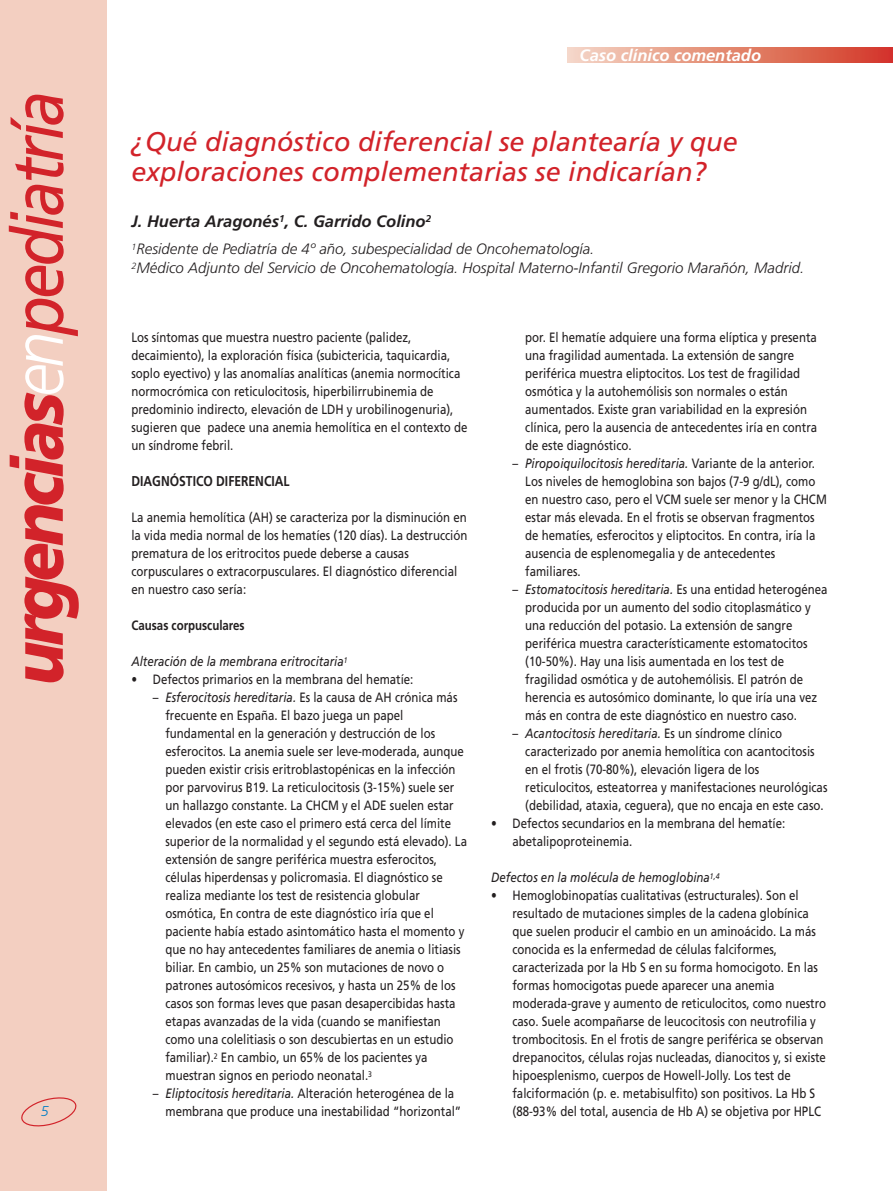
<style>
.page{position:relative;width:893px;height:1191px;background:#fff}
.page>*{position:absolute;margin:0;border:0;box-sizing:border-box;transform-origin:0 0}
.t1{font:italic 900 72px "Frutiger";letter-spacing:-.06em;color:#d2232a;scale:.9 1}
.t2{font:italic 27px/30px "Frutiger";color:#d2232a}
.t3{font:italic 700 16.5px "Frutiger";color:#231f20}
.t4{font:italic 700 16.5px "Frutiger";color:#fff}
.t5{font:italic 300 15px/18.8px "Frutiger";color:#231f20}
.t6{font:700 14.25px "Frutiger";color:#231f20;scale:.85 1}
.t7{font:italic 300 14.25px "Frutiger";color:#007dc5}
.t8{font:13.5px/18px "Frutiger";color:#231f20;scale:.85 1}
.t9{font:italic 13.5px "Frutiger";color:#231f20;scale:.85 1}
.t10{font:700 13.5px "Frutiger";color:#231f20;scale:.85 1}
.s1{font-weight:300;color:#fff}
.s2{font-weight:400}
.s3{font-style:italic}
</style>
<div class="page">
<div style="left:0;top:0;width:106px;height:1191px;background:#f3cfc1"></div>
<svg style="left:567px;top:48px;width:326px;height:15px;background:#e38672"></svg>
<svg style="left:21px;top:1097px;width:56px;height:30px"></svg>
<h1 class="t1" style="left:9px;top:685px;width:662px;rotate:-90deg">urgencias<span class="s1">en</span><span class="s2">pediatría</span></h1>
<p class="t7" style="left:41px;top:1105px;width:9px">5</p>
<p class="t4" style="left:580px;top:49px;width:183px">Caso clínico comentado</p>
<h2 class="t2" style="left:132px;top:128px;width:608px">¿Qué diagnóstico diferencial se plantearía y que exploraciones complementarias se indicarían?</h2>
<p class="t3" style="left:131px;top:214px;width:301px">J. Huerta Aragonés<sup>1</sup>, C. Garrido Colino<sup>2</sup></p>
<p class="t5" style="left:131px;top:240px;width:674px"><sup>1</sup>Residente de Pediatría de 4º año, subespecialidad de Oncohematología.<br><sup>2</sup>Médico Adjunto del Servicio de Oncohematología. Hospital Materno-Infantil Gregorio Marañón, Madrid.</p>
<p class="t8" style="left:131px;top:329px;width:397px">Los síntomas que muestra nuestro paciente (palidez, decaimiento), la exploración física (subictericia, taquicardia, soplo eyectivo) y las anomalías analíticas (anemia normocítica normocrómica con reticulocitosis, hiperbilirrubinemia de predominio indirecto, elevación de LDH y urobilinogenuria), sugieren que padece una anemia hemolítica en el contexto de un síndrome febril.</p>
<p class="t6" style="left:131px;top:475px;width:188px">DIAGNÓSTICO DIFERENCIAL</p>
<p class="t8" style="left:131px;top:509px;width:397px">La anemia hemolítica (AH) se caracteriza por la disminución en la vida media normal de los hematíes (120 días). La destrucción prematura de los eritrocitos puede deberse a causas corpusculares o extracorpusculares. El diagnóstico diferencial en nuestro caso sería:</p>
<p class="t10" style="left:131px;top:620px;width:135px">Causas corpusculares</p>
<p class="t9" style="left:131px;top:656px;width:256px">Alteración de la membrana eritrocitaria<sup>1</sup></p>
<p class="t8" style="left:131px;top:671px;width:333px">• Defectos primarios en la membrana del hematíe:</p>
<p class="t8" style="left:165px;top:689px;width:356px;text-indent:-13px">– <span class="s3">Esferocitosis hereditaria.</span> Es la causa de AH crónica más frecuente en España. El bazo juega un papel fundamental en la generación y destrucción de los esferocitos. La anemia suele ser leve-moderada, aunque pueden existir crisis eritroblastopénicas en la infección por parvovirus B19. La reticulocitosis (3-15%) suele ser un hallazgo constante. La CHCM y el ADE suelen estar elevados (en este caso el primero está cerca del límite superior de la normalidad y el segundo está elevado). La extensión de sangre periférica muestra esferocitos, células hiperdensas y policromasia. El diagnóstico se realiza mediante los test de resistencia globular osmótica, En contra de este diagnóstico iría que el paciente había estado asintomático hasta el momento y que no hay antecedentes familiares de anemia o litiasis biliar. En cambio, un 25% son mutaciones de novo o patrones autosómicos recesivos, y hasta un 25% de los casos son formas leves que pasan desapercibidas hasta etapas avanzadas de la vida (cuando se manifiestan como una colelitiasis o son descubiertas en un estudio familiar).<sup>2</sup> En cambio, un 65% de los pacientes ya muestran signos en periodo neonatal.<sup>3</sup></p>
<p class="t8" style="left:165px;top:1085px;width:350px;text-indent:-13px">– <span class="s3">Eliptocitosis hereditaria.</span> Alteración heterogénea de la membrana que produce una inestabilidad “horizontal”</p>
<p class="t8" style="left:525px;top:329px;width:345px">por. El hematíe adquiere una forma elíptica y presenta una fragilidad aumentada. La extensión de sangre periférica muestra eliptocitos. Los test de fragilidad osmótica y la autohemólisis son normales o están aumentados. Existe gran variabilidad en la expresión clínica, pero la ausencia de antecedentes iría en contra de este diagnóstico.</p>
<p class="t8" style="left:525px;top:455px;width:356px;text-indent:-13px">– <span class="s3">Piropoiquilocitosis hereditaria.</span> Variante de la anterior.<br>Los niveles de hemoglobina son bajos (7-9 g/dL), como en nuestro caso, pero el VCM suele ser menor y la CHCM estar más elevada. En el frotis se observan fragmentos de hematíes, esferocitos y eliptocitos. En contra, iría la ausencia de esplenomegalia y de antecedentes familiares.</p>
<p class="t8" style="left:525px;top:581px;width:357px;text-indent:-13px">– <span class="s3">Estomatocitosis hereditaria.</span> Es una entidad heterogénea producida por un aumento del sodio citoplasmático y una reducción del potasio. La extensión de sangre periférica muestra característicamente estomatocitos (10-50%). Hay una lisis aumentada en los test de fragilidad osmótica y de autohemólisis. El patrón de herencia es autosómico dominante, lo que iría una vez más en contra de este diagnóstico en nuestro caso.</p>
<p class="t8" style="left:525px;top:725px;width:357px;text-indent:-13px">– <span class="s3">Acantocitosis hereditaria.</span> Es un síndrome clínico caracterizado por anemia hemolítica con acantocitosis en el frotis (70-80%), elevación ligera de los reticulocitos, esteatorrea y manifestaciones neurológicas (debilidad, ataxia, ceguera), que no encaja en este caso.</p>
<p class="t8" style="left:512px;top:815px;width:323px;text-indent:-21px">• Defectos secundarios en la membrana del hematíe: abetalipoproteinemia.</p>
<p class="t9" style="left:491px;top:872px;width:270px">Defectos en la molécula de hemoglobina<sup>1,4</sup></p>
<p class="t8" style="left:512px;top:887px;width:370px;text-indent:-21px">• Hemoglobinopatías cualitativas (estructurales). Son el resultado de mutaciones simples de la cadena globínica que suelen producir el cambio en un aminoácido. La más conocida es la enfermedad de células falciformes, caracterizada por la Hb S en su forma homocigoto. En las formas homocigotas puede aparecer una anemia moderada-grave y aumento de reticulocitos, como nuestro caso. Suele acompañarse de leucocitosis con neutrofilia y trombocitosis. En el frotis de sangre periférica se observan drepanocitos, células rojas nucleadas, dianocitos y, si existe hipoesplenismo, cuerpos de Howell-Jolly. Los test de falciformación (p. e. metabisulfito) son positivos. La Hb S (88-93% del total, ausencia de Hb A) se objetiva por HPLC</p>
</div>
